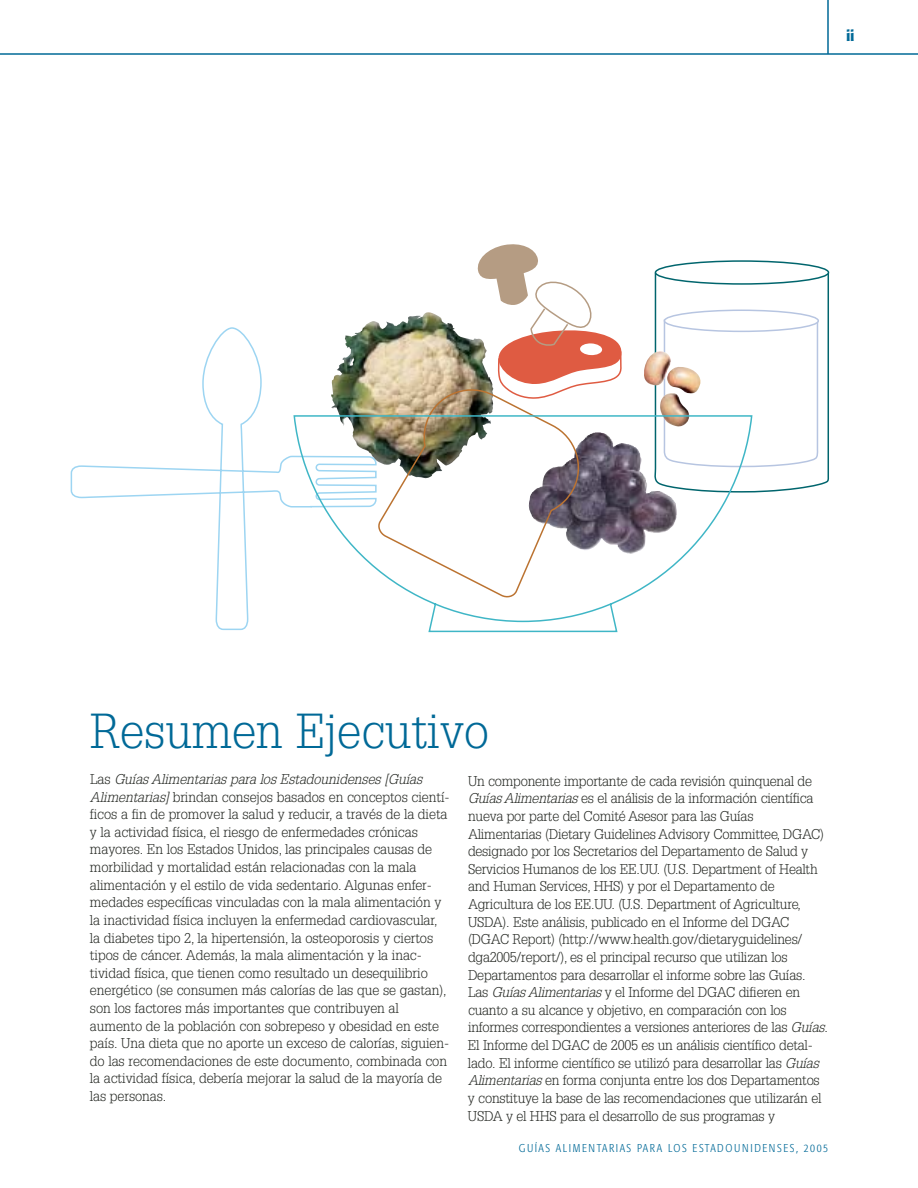
<style>
.page{position:relative;width:918px;height:1188px;background:#fff}
.page>*{position:absolute;margin:0;border:0;box-sizing:border-box;transform-origin:0 0}
.t1{font:300 48px "Glypha";color:#006997}
.t2{font:500 15px "Formata";color:#006997}
.t3{font:300 13.8px/17.5px "Glypha";letter-spacing:-.015em;color:#20231e}
.t4{font:300 condensed 11.25px "Formata";letter-spacing:.13em;color:#006997}
.s1{font-style:italic}
</style>
<div class="page">
<hr style="left:0;top:53px;width:918px;height:2px;background:#006997">
<hr style="left:828px;top:0;width:1px;height:54px;background:#006997">
<svg style="left:654px;top:272px;width:175px;height:221px"></svg>
<div style="left:664px;top:310px;width:154px;height:21px;background:#fff;border-radius:50%"></div>
<div style="left:664px;top:310px;width:155px;height:22px;border:2px solid #b7c5e1;border-radius:50%"></div>
<div style="left:655px;top:261px;width:173px;height:23px;background:#fff;border-radius:50%"></div>
<div style="left:655px;top:260px;width:174px;height:25px;border:2px solid #00656d;border-radius:50%"></div>
<img style="left:364px;top:312px;width:112px;height:71px">
<svg style="left:377px;top:383px;width:155px;height:31px;background:#c0ad91"></svg>
<svg style="left:476px;top:244px;width:146px;height:156px"></svg>
<svg style="left:71px;top:327px;width:306px;height:303px"></svg>
<img style="left:644px;top:350px;width:57px;height:64px">
<svg style="left:293px;top:414px;width:460px;height:218px"></svg>
<p class="t2" style="left:846px;top:29px;width:10px">ii</p>
<h2 class="t1" style="left:90px;top:714px;width:400px">Resumen Ejecutivo</h2>
<p class="t3" style="left:90px;top:771px;width:361px">L a s <span class="s1">Guías Alimentarias para los Estadounidenses [Guías Alimentarias]</span>brindan consejos basados en conceptos cientí&shy;ficos a fin de promover la salud y reducir, a través de la dieta y la actividad física, el riesgo de enfermedades crónicas mayores. En los Estados Unidos, las principales causas de morbilidad y mortalidad están relacionadas con la mala alimentación y el estilo de vida sedentario. Algunas enfer&shy;medades específicas vinculadas con la mala alimentación y la inactividad física incluyen la enfermedad cardiovascular, la diabetes tipo 2, la hipertensión, la osteoporosis y ciertos tipos de cáncer. Además, la mala alimentación y la inac&shy;tividad física, que tienen como resultado un desequilibrio energético (se consumen más calorías de las que se gastan), son los factores más importantes que contribuyen al aumento de la población con sobrepeso y obesidad en este país. Una dieta que no aporte un exceso de calorías, siguien&shy;do las recomendaciones de este documento, combinada con la actividad física, debería mejorar la salud de la mayoría de las personas.</p>
<p class="t3" style="left:468px;top:773px;width:361px">Un componente importante de cada revisión quinquenal de <span class="s1">Guías Alimentarias</span>es el análisis de la información científica nueva por parte del Comité Asesor para las Guías Alimentarias (Dietary Guidelines Advisory Committee, DGAC) designado por los Secretarios del Departamento de Salud y Servicios Humanos de los EE.UU. (U.S. Department of Health and Human Services, HHS) y por el Departamento de Agricultura de los EE.UU. (U.S. Department of Agriculture, USDA). Este análisis, publicado en el Informe del DGAC (DGAC Report) (http://www.health.gov/dietaryguidelines/ dga2005/report/), es el principal recurso que utilizan los Departamentos para desarrollar el informe sobre las Guías.<br>Las <span class="s1">Guías Alimentarias</span>y el Informe del DGAC difieren en cuanto a su alcance y objetivo, en comparación con los informes correspondientes a versiones anteriores de las <span class="s1">Guías</span>.<br>El Informe del DGAC de 2005 es un análisis científico detal&shy;lado. El informe científico se utilizó para desarrollar las <span class="s1">Guías Alimentarias</span>en forma conjunta entre los dos Departamentos y constituye la base de las recomendaciones que utilizarán el USDA y el HHS para el desarrollo de sus programas y</p>
<p class="t4" style="left:519px;top:1143px;width:311px">GUÍAS ALIMENTARIAS PARA LOS ESTADOUNIDENSES, 2005</p>
</div>
